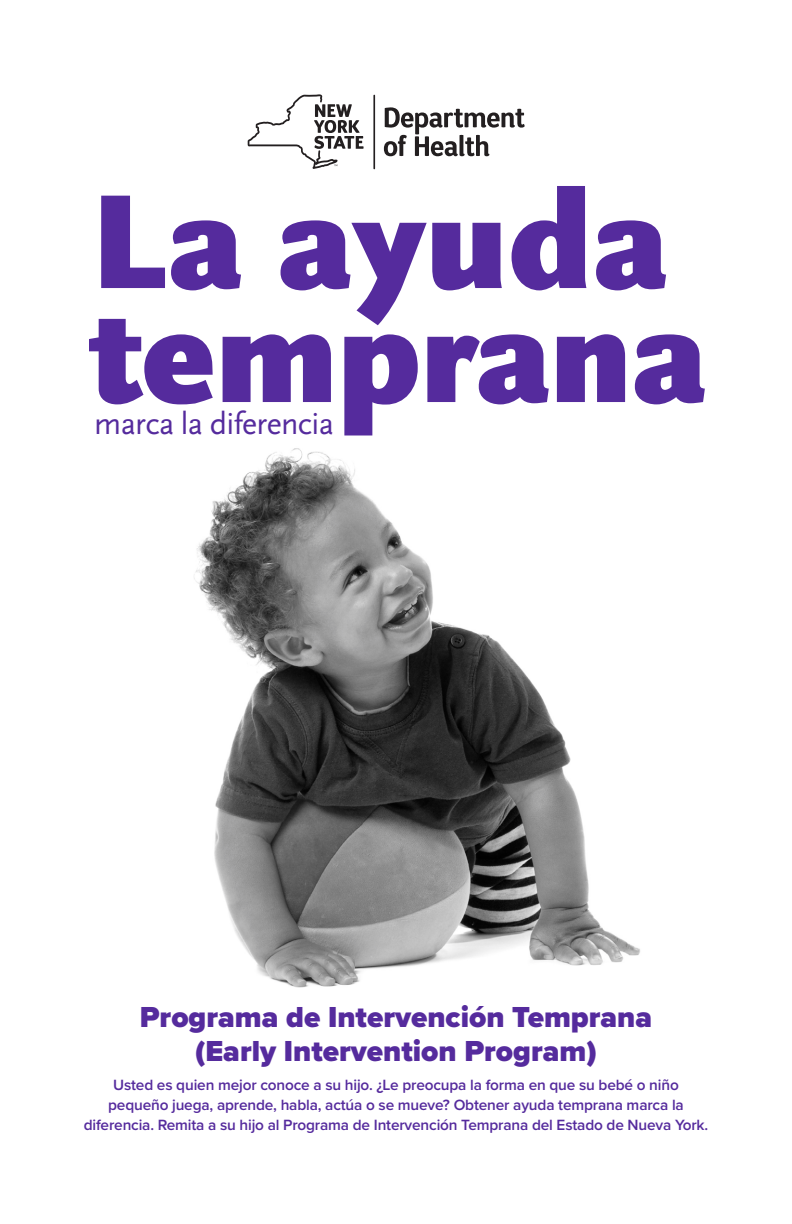
<style>
.page{position:relative;width:792px;height:1224px;background:#fff}
.page>*{position:absolute;margin:0;border:0;box-sizing:border-box;transform-origin:0 0}
.t1{font:900 140px/114px "Scala Sans Pro";color:#552b9d}
.t2{font:32px "Scala Sans Pro";letter-spacing:-.02em;color:#552b9d}
.t3{font:900 30px/34px "Proxima Nova";color:#552b9d;text-align:center}
.t4{font:600 15.4px/20px "Proxima Nova";letter-spacing:-.01em;color:#552b9d;text-align:center}
</style>
<div class="page">
<svg style="left:384px;top:107px;width:141px;height:49px"></svg>
<hr style="left:373px;top:95px;width:2px;height:74px;background:#231f20">
<svg style="left:248px;top:94px;width:116px;height:75px"></svg>
<img style="left:194px;top:448px;width:446px;height:540px">
<p class="t1" style="left:90px;top:187px;width:617px">La ayuda temprana</p>
<p class="t2" style="left:94px;top:406px;width:241px">marca la diferencia</p>
<p class="t3" style="left:140px;top:1000px;width:514px">Programa de Intervención Temprana (Early Intervention Program)</p>
<p class="t4" style="left:84px;top:1074px;width:626px">Usted es quien mejor conoce a su hijo. ¿Le preocupa la forma en que su bebé o niño pequeño juega, aprende, habla, actúa o se mueve? Obtener ayuda temprana marca la diferencia. Remita a su hijo al Programa de Intervención Temprana del Estado de Nueva York.</p>
</div>
